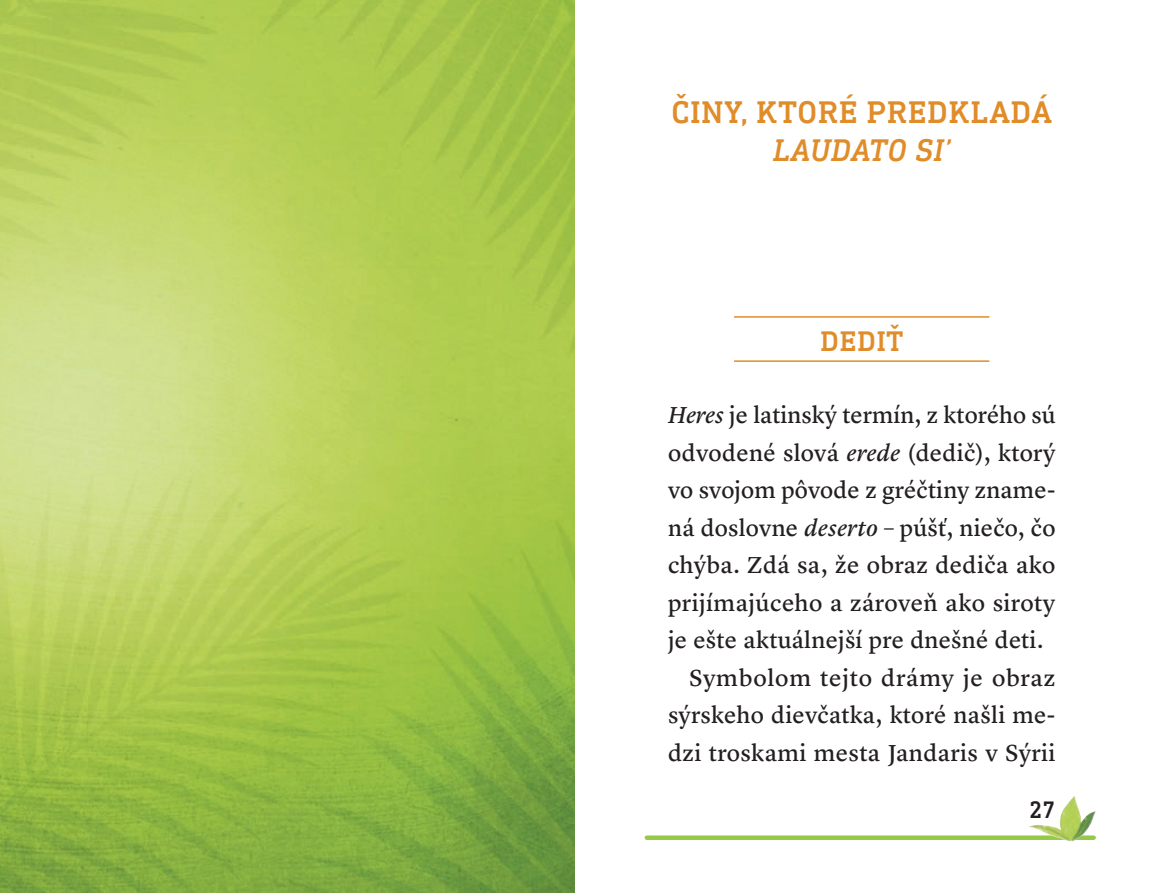
<style>
.page{position:relative;width:1149px;height:893px;background:#fff}
.page>*{position:absolute;margin:0;border:0;box-sizing:border-box;transform-origin:0 0}
.t1{font:500 31.5px "DIN Next Slab Pro";letter-spacing:.03em;color:#e08c29}
.t2{font:italic 500 31.5px "DIN Next Slab Pro";letter-spacing:.03em;color:#e08c29}
.t3{font:500 28.5px "DIN Next Slab Pro";letter-spacing:.03em;color:#e08c29}
.t4{font:24px "Lyon Text Regular No.2";letter-spacing:.01em;color:#231f20}
.t5{font:24px "Lyon Text Regular No.2";letter-spacing:.03em;color:#231f20}
.t6{font:500 24px "DIN Next Slab Pro";color:#231f20}
.s1{font-style:italic}
</style>
<div class="page">
<img style="left:0;top:0;width:574px;height:893px">
<hr style="left:733px;top:316px;width:256px;height:2px;background:#e08c29">
<hr style="left:733px;top:360px;width:256px;height:2px;background:#e08c29">
<div style="left:646px;top:835px;width:447px;height:5px;background:#96c945"></div>
<img style="left:1044px;top:796px;width:30px;height:34px">
<h1 class="t1" style="left:671px;top:94px;width:382px">ČINY, KTORÉ PREDKLADÁ</h1>
<h1 class="t2" style="left:772px;top:132px;width:179px">LAUDATO SI’</h1>
<p class="t3" style="left:820px;top:325px;width:84px">DEDIŤ</p>
<p class="t4" style="left:668px;top:397px;width:388px"><span class="s1">Heres</span> je latinský termín, z ktorého sú</p>
<p class="t4" style="left:668px;top:434px;width:388px">odvodené slová <span class="s1">erede</span> (dedič), ktorý</p>
<p class="t4" style="left:668px;top:472px;width:388px">vo svojom pôvode z gréčtiny zname-</p>
<p class="t4" style="left:668px;top:509px;width:389px">ná doslovne <span class="s1">deserto</span> – púšť, niečo, čo</p>
<p class="t4" style="left:668px;top:547px;width:388px">chýba. Zdá sa, že obraz dediča ako</p>
<p class="t4" style="left:668px;top:584px;width:388px">prijímajúceho a zároveň ako siroty</p>
<p class="t4" style="left:668px;top:622px;width:376px">je ešte aktuálnejší pre dnešné deti.</p>
<p class="t5" style="left:689px;top:659px;width:367px">Symbolom tejto drámy je obraz</p>
<p class="t4" style="left:668px;top:697px;width:388px">sýrskeho dievčatka, ktoré našli me-</p>
<p class="t4" style="left:668px;top:734px;width:389px">dzi troskami mesta Jandaris v Sýrii</p>
<p class="t6" style="left:1028px;top:796px;width:28px">27</p>
</div>
